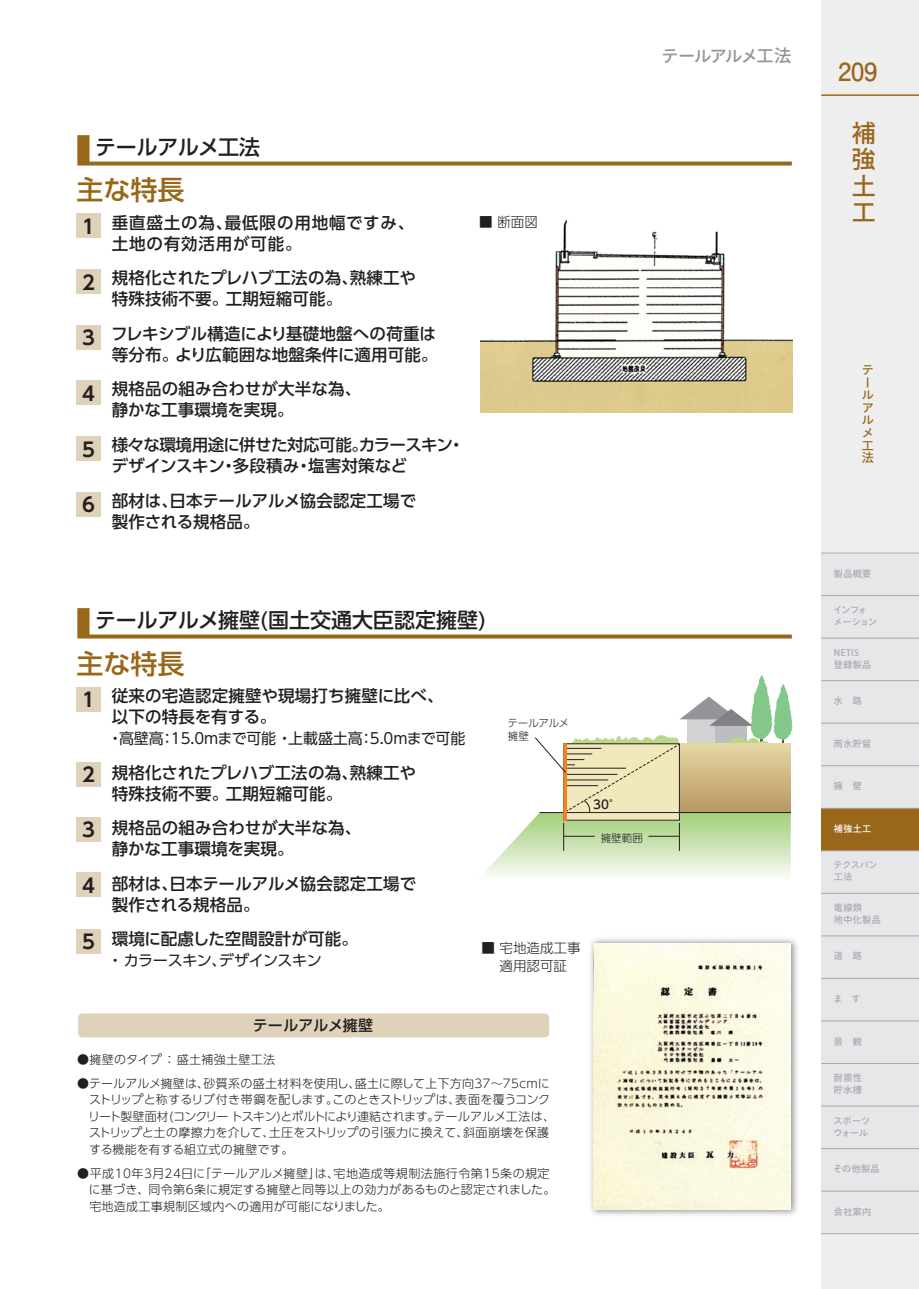
<style>
.page{position:relative;width:919px;height:1289px;background:#fff}
.page>*{position:absolute;margin:0;border:0;box-sizing:border-box;transform-origin:0 0}
.t1{font:500 27px "UD Shin Go Pro";letter-spacing:-.005em;color:#99671a}
.t2{font:700 24.75px "Futo Go B101 Pro";color:#99671a;scale:.96 1}
.t3{font:500 24px/26.4px "Ryo Gothic Plus N";color:#99671a;text-align:justify}
.t4{font:500 21px "UD Shin Go Pro";color:#231f20}
.t5{font:700 19.5px "UD Shin Go Pro De";color:#231f20}
.t6{font:500 17.25px "Ryo Gothic Plus N";letter-spacing:-.08em;color:#939598}
.t7{font:500 16.5px/21px "UD Shin Go Pro";letter-spacing:.01em;color:#231f20}
.t8{font:500 16.5px/21px "UD Shin Go Pro";letter-spacing:-.025em;color:#231f20}
.t9{font:500 16.5px/21px "UD Shin Go Pro";letter-spacing:.05em;color:#231f20}
.t10{font:15px "UD Shin Go Pro";letter-spacing:-.02em;color:#231f20}
.t11{font:500 15px "UD Shin Go Pro";letter-spacing:.01em;color:#231f20}
.t12{font:300 13.5px/18px "UD Shin Go Pro";color:#231f20}
.t13{font:300 12px/16.5px "UD Shin Go Pro";letter-spacing:.015em;color:#231f20}
.t14{font:500 12px/12.6px "Ryo Gothic Plus N";color:#99671a}
.t15{font:500 12px "UD Shin Go Pro";color:#231f20}
.t16{font:300 10.5px/12.8px "UD Shin Go Pro";letter-spacing:-.03em;color:#231f20}
.t17{font:300 10.5px "UD Shin Go Pro";color:#231f20}
.t18{font:500 9px/12px "Ryo Gothic Plus N";letter-spacing:.05em;color:#a8a9ad}
.t19{font:500 9px/12px "Ryo Gothic Plus N";letter-spacing:-.09em;color:#a8a9ad}
.t20{font:500 9px/12px "Ryo Gothic Plus N";letter-spacing:.02em;color:#a8a9ad}
.t21{font:500 9px "Ryo Gothic Plus N";color:#fff}
</style>
<div class="page">
<div style="left:821px;top:0;width:97px;height:1288px;background:#eeeeef"></div>
<div style="left:821px;top:553px;width:97px;height:42px;background:#e6e7e9"></div>
<div style="left:821px;top:595px;width:97px;height:43px;background:#e6e7e9"></div>
<svg style="left:821px;top:637px;width:97px;height:1px"></svg>
<div style="left:821px;top:680px;width:97px;height:43px;background:#e6e7e9"></div>
<div style="left:821px;top:723px;width:97px;height:42px;background:#e6e7e9"></div>
<div style="left:821px;top:765px;width:97px;height:43px;background:#e6e7e9"></div>
<div style="left:821px;top:808px;width:97px;height:42px;background:#99671a"></div>
<div style="left:821px;top:850px;width:97px;height:43px;background:#e6e7e9"></div>
<div style="left:821px;top:893px;width:97px;height:42px;background:#e6e7e9"></div>
<div style="left:821px;top:935px;width:97px;height:43px;background:#e6e7e9"></div>
<div style="left:821px;top:978px;width:97px;height:42px;background:#e6e7e9"></div>
<div style="left:821px;top:1020px;width:97px;height:43px;background:#e6e7e9"></div>
<div style="left:821px;top:1063px;width:97px;height:43px;background:#e6e7e9"></div>
<div style="left:821px;top:1106px;width:97px;height:42px;background:#e6e7e9"></div>
<div style="left:821px;top:1148px;width:97px;height:43px;background:#e6e7e9"></div>
<div style="left:821px;top:1191px;width:97px;height:42px;background:#e6e7e9"></div>
<hr style="left:821px;top:553px;width:97px;height:1px;background:#a8a9ad">
<hr style="left:821px;top:595px;width:97px;height:1px;background:#a8a9ad">
<hr style="left:821px;top:638px;width:97px;height:1px;background:#a8a9ad">
<hr style="left:821px;top:680px;width:97px;height:1px;background:#a8a9ad">
<hr style="left:821px;top:723px;width:97px;height:1px;background:#a8a9ad">
<hr style="left:821px;top:765px;width:97px;height:1px;background:#a8a9ad">
<hr style="left:821px;top:808px;width:97px;height:1px;background:#a8a9ad">
<hr style="left:821px;top:850px;width:97px;height:1px;background:#a8a9ad">
<hr style="left:821px;top:893px;width:97px;height:1px;background:#a8a9ad">
<hr style="left:821px;top:935px;width:97px;height:1px;background:#a8a9ad">
<hr style="left:821px;top:978px;width:97px;height:1px;background:#a8a9ad">
<hr style="left:821px;top:1020px;width:97px;height:1px;background:#a8a9ad">
<hr style="left:821px;top:1063px;width:97px;height:1px;background:#a8a9ad">
<hr style="left:821px;top:1105px;width:97px;height:1px;background:#a8a9ad">
<hr style="left:821px;top:1148px;width:97px;height:1px;background:#a8a9ad">
<hr style="left:821px;top:1190px;width:97px;height:1px;background:#a8a9ad">
<hr style="left:821px;top:1233px;width:97px;height:1px;background:#a8a9ad">
<hr style="left:821px;top:94px;width:97px;height:2px;background:#99671a">
<img style="left:480px;top:219px;width:312px;height:194px">
<img style="left:590px;top:938px;width:208px;height:278px">
<img style="left:593px;top:943px;width:197px;height:266px">
<svg style="left:482px;top:675px;width:310px;height:201px"></svg>
<div style="left:77px;top:214px;width:24px;height:24px;background:#e0d1ba"></div>
<div style="left:77px;top:269px;width:24px;height:25px;background:#e0d1ba"></div>
<div style="left:77px;top:325px;width:24px;height:24px;background:#e0d1ba"></div>
<div style="left:77px;top:687px;width:24px;height:24px;background:#e0d1ba"></div>
<div style="left:77px;top:762px;width:24px;height:24px;background:#e0d1ba"></div>
<div style="left:77px;top:817px;width:24px;height:24px;background:#e0d1ba"></div>
<div style="left:77px;top:380px;width:24px;height:25px;background:#e0d1ba"></div>
<div style="left:77px;top:872px;width:24px;height:25px;background:#e0d1ba"></div>
<div style="left:77px;top:436px;width:24px;height:25px;background:#e0d1ba"></div>
<div style="left:77px;top:928px;width:24px;height:25px;background:#e0d1ba"></div>
<div style="left:77px;top:492px;width:24px;height:24px;background:#e0d1ba"></div>
<svg style="left:77px;top:135px;width:714px;height:30px"></svg>
<svg style="left:77px;top:608px;width:714px;height:30px"></svg>
<div style="left:78px;top:1013px;width:471px;height:24px;background:#e0d1ba;border-radius:4px"></div>
<h3 class="t4" style="left:95px;top:130px;width:166px">テールアルメ工法</h3>
<h1 class="t1" style="left:77px;top:167px;width:109px">主な特長</h1>
<h3 class="t5" style="left:82px;top:210px;width:14px">1</h3>
<h3 class="t5" style="left:82px;top:266px;width:14px">2</h3>
<h3 class="t5" style="left:82px;top:322px;width:14px">3</h3>
<h3 class="t5" style="left:82px;top:377px;width:14px">4</h3>
<h3 class="t5" style="left:82px;top:433px;width:14px">5</h3>
<h3 class="t5" style="left:82px;top:489px;width:14px">6</h3>
<h3 class="t9" style="left:112px;top:211px;width:304px">垂直盛土の為、最低限の用地幅ですみ、土地の有効活用が可能。</h3>
<h3 class="t7" style="left:112px;top:267px;width:306px">規格化されたプレハブ工法の為、熟練工や特殊技術不要。工期短縮可能。</h3>
<h3 class="t7" style="left:111px;top:322px;width:328px">フレキシブル構造により基礎地盤への荷重は等分布。より広範囲な地盤条件に適用可能。</h3>
<h3 class="t7" style="left:112px;top:378px;width:251px">規格品の組み合わせが大半な為、静かな工事環境を実現。</h3>
<h3 class="t8" style="left:111px;top:434px;width:354px">様々な環境用途に併せた対応可能。カラースキン・デザインスキン・多段積み・塩害対策など</h3>
<h3 class="t7" style="left:112px;top:489px;width:306px">部材は、日本テールアルメ協会認定工場で製作される規格品。</h3>
<p class="t12" style="left:479px;top:212px;width:60px">■ 断面図</p>
<h3 class="t6" style="left:661px;top:45px;width:131px">テールアルメ工法</h3>
<h3 class="t4" style="left:95px;top:602px;width:392px">テールアルメ擁壁(国土交通大臣認定擁壁)</h3>
<h1 class="t1" style="left:77px;top:641px;width:109px">主な特長</h1>
<h3 class="t5" style="left:82px;top:684px;width:14px">1</h3>
<h3 class="t5" style="left:82px;top:759px;width:14px">2</h3>
<h3 class="t5" style="left:82px;top:814px;width:14px">3</h3>
<h3 class="t5" style="left:82px;top:869px;width:14px">4</h3>
<h3 class="t5" style="left:82px;top:925px;width:14px">5</h3>
<h3 class="t7" style="left:112px;top:685px;width:333px">従来の宅造認定擁壁や現場打ち擁壁に比べ、以下の特長を有する。</h3>
<p class="t10" style="left:108px;top:726px;width:359px">・高壁高：15.0mまで可能 ・上載盛土高：5.0mまで可能</p>
<h3 class="t7" style="left:112px;top:761px;width:306px">規格化されたプレハブ工法の為、熟練工や特殊技術不要。工期短縮可能。</h3>
<h3 class="t7" style="left:112px;top:817px;width:251px">規格品の組み合わせが大半な為、静かな工事環境を実現。</h3>
<h3 class="t7" style="left:112px;top:872px;width:306px">部材は、日本テールアルメ協会認定工場で製作される規格品。</h3>
<h3 class="t7" style="left:112px;top:928px;width:248px">環境に配慮した空間設計が可能。</h3>
<p class="t10" style="left:108px;top:948px;width:215px">・ カラースキン、デザインスキン</p>
<p class="t16" style="left:507px;top:716px;width:63px">テールアルメ擁壁</p>
<p class="t12" style="left:481px;top:938px;width:100px">■ 宅地造成工事　 適用認可証</p>
<p class="t15" style="left:593px;top:794px;width:29px">30°</p>
<p class="t17" style="left:600px;top:829px;width:43px">擁壁範囲</p>
<p class="t11" style="left:253px;top:1013px;width:122px">テールアルメ擁壁</p>
<p class="t13" style="left:77px;top:1050px;width:199px">●擁壁のタイプ ： 盛土補強土壁工法</p>
<p class="t13" style="left:88px;top:1074px;width:468px;text-indent:-11px">●テールアルメ擁壁は、砂質系の盛土材料を使用し、盛土に際して上下方向37～75cmにストリップと称するリブ付き帯鋼を配します。このときストリップは、表面を覆うコンクリート製壁面材(コンクリー トスキン)とボルトにより連結されます。テールアルメ工法は、ストリップと土の摩擦力を介して、土圧をストリップの引張力に換えて、斜面崩壊を保護する機能を有する組立式の擁壁です。</p>
<p class="t13" style="left:89px;top:1164px;width:468px;text-indent:-12px">●平成10年3月24日に「テールアルメ擁壁」は、宅地造成等規制法施行令第15条の規定に基づき、同令第6条に規定する擁壁と同等以上の効力があるものと認定されました。宅地造成工事規制区域内への適用が可能になりました。</p>
<h2 class="t2" style="left:838px;top:52px;width:42px">209</h2>
<h3 class="t3" style="left:851px;top:121px;width:25px">補強土工</h3>
<p class="t14" style="left:861px;top:364px;width:13px">テールアルメ工法</p>
<p class="t18" style="left:833px;top:567px;width:39px">製品概要</p>
<p class="t19" style="left:833px;top:604px;width:45px">インフォメーション</p>
<p class="t18" style="left:833px;top:647px;width:39px">NETIS<br>登録製品</p>
<p class="t18" style="left:833px;top:695px;width:29px">水　路</p>
<p class="t18" style="left:833px;top:738px;width:39px">雨水貯留</p>
<p class="t18" style="left:833px;top:780px;width:29px">擁　壁</p>
<p class="t21" style="left:833px;top:822px;width:39px">補強土工</p>
<p class="t18" style="left:833px;top:859px;width:46px">テクスパン工法</p>
<p class="t18" style="left:833px;top:902px;width:48px">電線類<br>地中化製品</p>
<p class="t18" style="left:833px;top:950px;width:29px">道　路</p>
<p class="t18" style="left:833px;top:993px;width:28px">ま　す</p>
<p class="t18" style="left:833px;top:1035px;width:29px">景　観</p>
<p class="t18" style="left:833px;top:1072px;width:29px">耐震性貯水槽</p>
<p class="t20" style="left:833px;top:1114px;width:38px">スポーツウォール</p>
<p class="t18" style="left:833px;top:1163px;width:48px">その他製品</p>
<p class="t18" style="left:833px;top:1205px;width:39px">会社案内</p>
</div>
